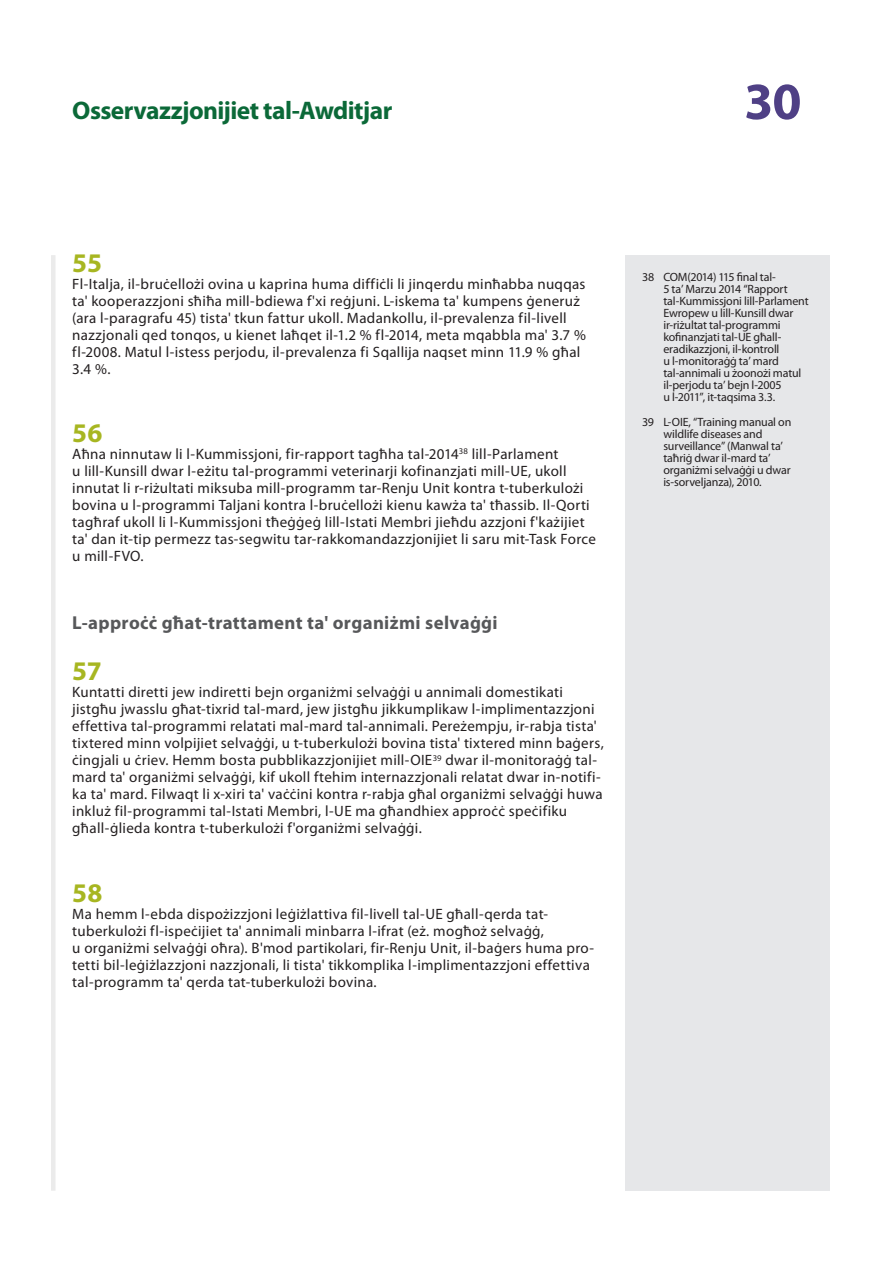
<style>
.page{position:relative;width:893px;height:1263px;background:#fff}
.page>*{position:absolute;margin:0;border:0;box-sizing:border-box;transform-origin:0 0}
.t1{font:700 52.5px "Myriad Pro";color:#4f4085}
.E_05_-_CHAP__1__TEXT{font:700 27px "Myriad Pro";letter-spacing:.005em;color:#a7b621}
.t2{font:700 25.5px "Myriad Pro";letter-spacing:-.025em;color:#0b6938}
.E_03_-_CHAP__TITRE_A{font:700 18.75px "Myriad Pro";letter-spacing:.02em;color:#57585a}
.E_05_-_CHAP__1__TEXT-2{font:15px/17px "Myriad Pro";letter-spacing:.02em;color:#231f20}
.E_08_-_CHAP__FOOTNOT{font:12px/12px "Myriad Pro";letter-spacing:-.015em;color:#231f20}
</style>
<div class="page">
<div style="left:51px;top:255px;width:5px;height:936px;background:#ebebeb"></div>
<div style="left:625px;top:255px;width:204px;height:936px;background:#e6e7e9"></div>
<h3 class="t2" style="left:72px;top:94px;width:322px">Osservazzjonijiet tal-Awditjar</h3>
<h1 class="t1" style="left:744px;top:67px;width:59px">30</h1>
<p class="E_05_-_CHAP__1__TEXT" style="left:72px;top:245px;width:31px">55</p>
<p class="E_05_-_CHAP__1__TEXT-2" style="left:72px;top:275px;width:515px">Fl-Italja, il-bruċellożi ovina u kaprina huma diffiċli li jinqerdu minħabba nuqqas ta' kooperazzjoni sħiħa mill-bdiewa f'xi reġjuni. L-iskema ta' kumpens ġeneruż (ara l-paragrafu 45) tista' tkun fattur ukoll. Madankollu, il-prevalenza fil-livell nazzjonali qed tonqos, u kienet laħqet il-1.2 % fl-2014, meta mqabbla ma' 3.7 % fl-2008. Matul l-istess perjodu, il-prevalenza fi Sqallija naqset minn 11.9 % għal 3.4 %.</p>
<p class="E_05_-_CHAP__1__TEXT" style="left:72px;top:416px;width:32px">56</p>
<p class="E_05_-_CHAP__1__TEXT-2" style="left:72px;top:445px;width:525px">Aħna ninnutaw li l-Kummissjoni, fir-rapport tagħha tal-2014<sup>38</sup> lill-Parlament<br>u lill-Kunsill dwar l-eżitu tal-programmi veterinarji kofinanzjati mill-UE, ukoll innutat li r-riżultati miksuba mill-programm tar-Renju Unit kontra t-tuberkulożi bovina u l-programmi Taljani kontra l-bruċellożi kienu kawża ta' tħassib. Il-Qorti tagħraf ukoll li l-Kummissjoni tħeġġeġ lill-Istati Membri jieħdu azzjoni f'każijiet ta' dan it-tip permezz tas-segwitu tar-rakkomandazzjonijiet li saru mit-Task Force u mill-FVO.</p>
<p class="E_03_-_CHAP__TITRE_A" style="left:72px;top:611px;width:427px">L-approċċ għat-trattament ta' organiżmi selvaġġi</p>
<p class="E_05_-_CHAP__1__TEXT" style="left:72px;top:654px;width:31px">57</p>
<p class="E_05_-_CHAP__1__TEXT-2" style="left:72px;top:684px;width:533px">Kuntatti diretti jew indiretti bejn organiżmi selvaġġi u annimali domestikati jistgħu jwasslu għat-tixrid tal-mard, jew jistgħu jikkumplikaw l-implimentazzjoni effettiva tal-programmi relatati mal-mard tal-annimali. Pereżempju, ir-rabja tista' tixtered minn volpijiet selvaġġi, u t-tuberkulożi bovina tista' tixtered minn baġers, ċingjali u ċriev. Hemm bosta pubblikazzjonijiet mill-OIE<sup>39</sup> dwar il-monitoraġġ tal&shy;mard ta' organiżmi selvaġġi, kif ukoll ftehim internazzjonali relatat dwar in-notifi&shy;ka ta' mard. Filwaqt li x-xiri ta' vaċċini kontra r-rabja għal organiżmi selvaġġi huwa inkluż fil-programmi tal-Istati Membri, l-UE ma għandhiex approċċ speċifiku għall-ġlieda kontra t-tuberkulożi f'organiżmi selvaġġi.</p>
<p class="E_05_-_CHAP__1__TEXT" style="left:72px;top:875px;width:32px">58</p>
<p class="E_05_-_CHAP__1__TEXT-2" style="left:72px;top:905px;width:523px">Ma hemm l-ebda dispożizzjoni leġiżlattiva fil-livell tal-UE għall-qerda tat&shy;tuberkulożi fl-ispeċijiet ta' annimali minbarra l-ifrat (eż. mogħoż selvaġġ,<br>u organiżmi selvaġġi oħra). B'mod partikolari, fir-Renju Unit, il-baġers huma pro&shy;tetti bil-leġiżlazzjoni nazzjonali, li tista' tikkomplika l-implimentazzjoni effettiva tal-programm ta' qerda tat-tuberkulożi bovina.</p>
<p class="E_08_-_CHAP__FOOTNOT" style="left:663px;top:271px;width:147px;text-indent:-21px">38 COM(2014) 115 final tal-<br>5 ta’ Marzu 2014 “Rapport tal-Kummissjoni lill-Parlament<br>Ewropew u lill-Kunsill dwar ir-riżultat tal-programmi kofinanzjati tal-UE għall&shy;eradikazzjoni, il-kontroll<br>u l-monitoraġġ ta’ mard tal-annimali u żoonożi matul il-perjodu ta’ bejn l-2005<br>u l-2011”, it-taqsima 3.3.</p>
<p class="E_08_-_CHAP__FOOTNOT" style="left:663px;top:416px;width:129px;text-indent:-21px">39 L-OIE, “Training manual on wildlife diseases and surveillance” (Manwal ta’ taħriġ dwar il-mard ta’ organiżmi selvaġġi u dwar is-sorveljanza), 2010.</p>
</div>
